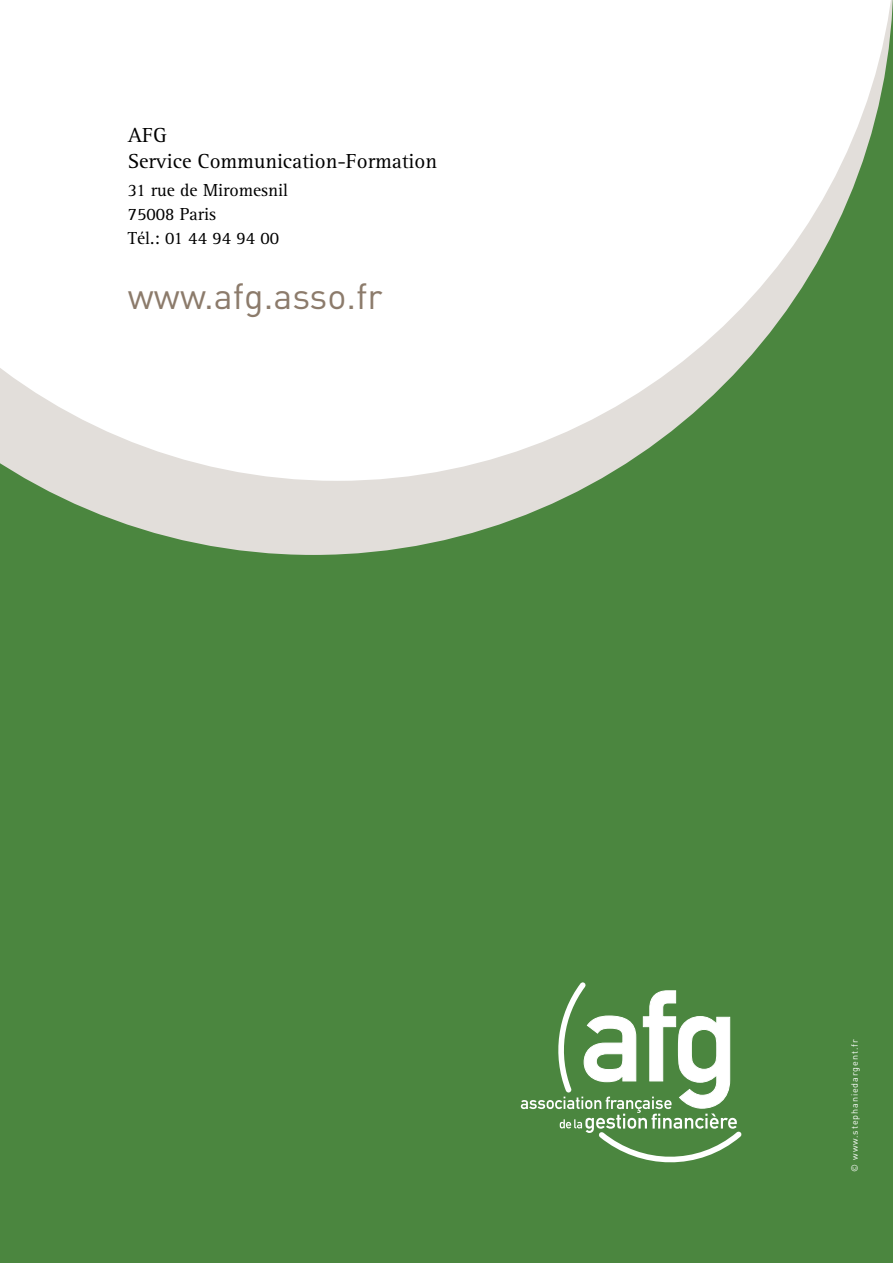
<style>
.page{position:relative;width:893px;height:1263px;background:#4b863f}
.page>*{position:absolute;margin:0;border:0;box-sizing:border-box;transform-origin:0 0}
.t1{font:36px "DIN";color:#8c7b6b}
.t2{font:21px/25.2px "Rotis Serif";color:#000}
.t3{font:18px/24px "Rotis Serif";color:#000}
.t4{font:9px "DIN";letter-spacing:.1em;color:#fff}
</style>
<div class="page">
<svg style="left:30px;top:481px;width:567px;height:74px;fill:#e2deda"></svg>
<svg style="left:0;top:0;width:893px;height:481px;background:#eaefe8"></svg>
<svg style="left:521px;top:982px;width:220px;height:180px"></svg>
<p class="t2" style="left:128px;top:123px;width:311px">AFG<br>Service Communication-Formation</p>
<p class="t3" style="left:128px;top:178px;width:162px">31 rue de Miromesnil<br>75008 Paris<br>Tél.: 01 44 94 94 00</p>
<h1 class="t1" style="left:128px;top:273px;width:256px">www.afg.asso.fr</h1>
<p class="t4" style="left:849px;top:1171px;width:133px;rotate:-90deg">© www.stephaniedargent.fr</p>
</div>
